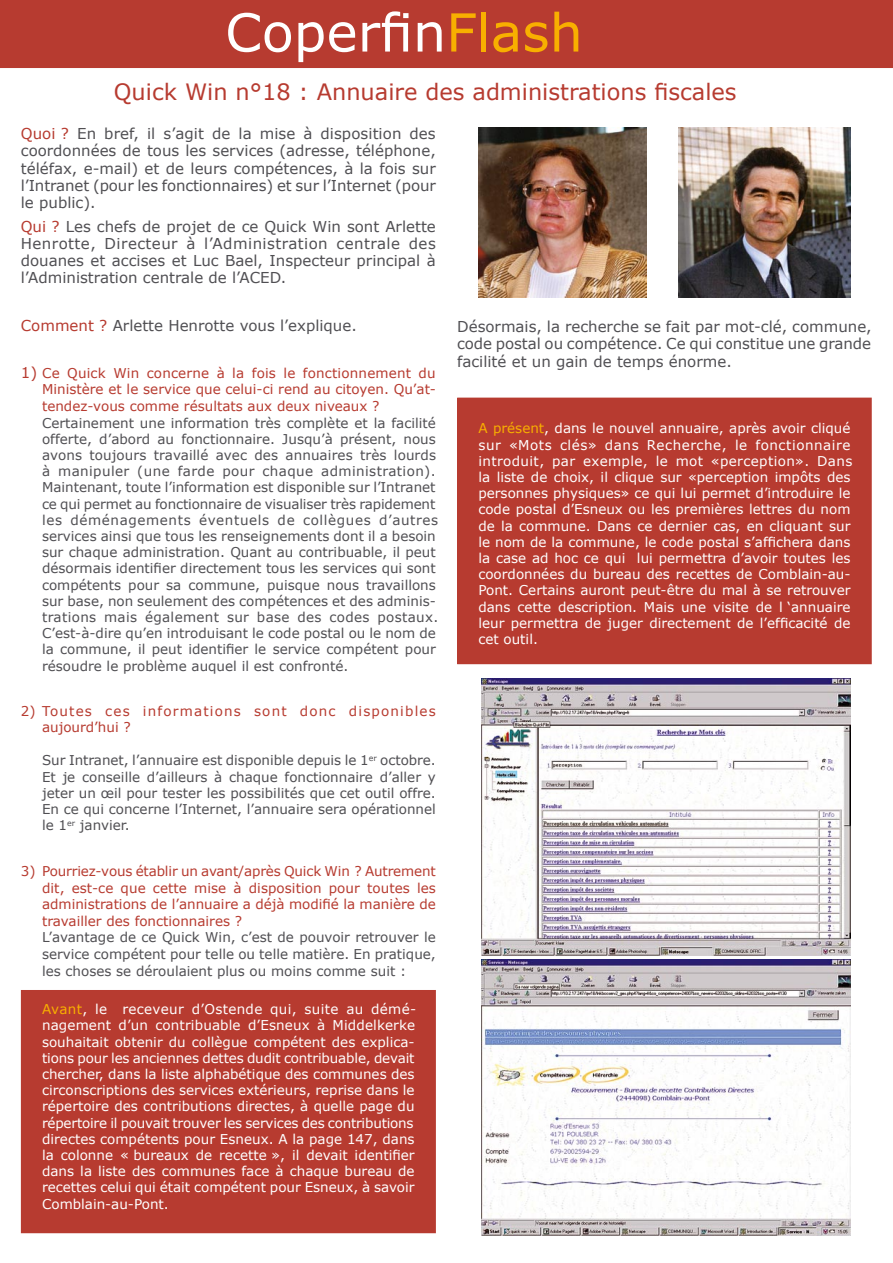
<style>
.page{position:relative;width:893px;height:1263px;background:#fff}
.page>*{position:absolute;margin:0;border:0;box-sizing:border-box;transform-origin:0 0}
.t1{font:52.5px "Verdana";color:#fff}
.t2{font:22.5px "Verdana";color:#b73b30}
.t3{font:15px/17.2px "Verdana";color:#504f53;text-align:justify}
.t4{font:13.5px/16.2px "Verdana";color:#fff}
.t5{font:13.5px/16.2px "Verdana";color:#504f53}
.t6{font:13.5px/16.5px "Verdana";color:#b73b30;text-align:justify}
.t7{font:13.5px/16.2px "Verdana";letter-spacing:.09em;color:#b73b30}
.s1{color:#f8af00}
.s2{color:#b73b30}
.s3{font-size:15px}
</style>
<div class="page">
<div style="left:458px;top:398px;width:413px;height:265px;background:#b73b30"></div>
<div style="left:457px;top:398px;width:415px;height:266px;border:2px solid #b73b30"></div>
<div style="left:22px;top:991px;width:413px;height:241px;background:#b73b30"></div>
<div style="left:21px;top:990px;width:415px;height:243px;border:2px solid #b73b30"></div>
<div style="left:0;top:0;width:893px;height:68px;background:#b73b30"></div>
<img style="left:482px;top:679px;width:368px;height:276px">
<img style="left:482px;top:959px;width:368px;height:277px">
<img style="left:678px;top:128px;width:172px;height:170px">
<img style="left:478px;top:128px;width:169px;height:170px">
<p class="t1" style="left:225px;top:-1px;width:359px">Coperfin<span class="s1">Flash</span></p>
<p class="t2" style="left:114px;top:78px;width:624px">Quick Win n°18 : Annuaire des administrations fiscales</p>
<p class="t3" style="left:21px;top:124px;width:417px"><span class="s2">Quoi ?</span> En bref, il s’agit de la mise à disposition des coordonnées de tous les services (adresse, téléphone, téléfax, e-mail) et de leurs compétences, à la fois sur l’Intranet (pour les fonctionnaires) et sur l’Internet (pour le public).</p>
<p class="t3" style="left:21px;top:217px;width:416px"><span class="s2">Qui ?</span> Les chefs de projet de ce Quick Win sont Arlette Henrotte, Directeur à l’Administration centrale des douanes et accises et Luc Bael, Inspecteur principal à l’Administration centrale de l’ACED.</p>
<p class="t3" style="left:21px;top:316px;width:338px"><span class="s2">Comment ?</span> Arlette Henrotte vous l’explique.</p>
<p class="t6" style="left:42px;top:364px;width:395px;text-indent:-21px"><span class="s3">1)</span> Ce Quick Win concerne à la fois le fonctionnement du Ministère et le service que celui-ci rend au citoyen. Qu’at&shy;tendez-vous comme résultats aux deux niveaux ?</p>
<p class="t5" style="left:42px;top:414px;width:398px">Certainement une information très complète et la facilité offerte, d’abord au fonctionnaire. Jusqu’à présent, nous avons toujours travaillé avec des annuaires très lourds à manipuler (une farde pour chaque administration).<br>Maintenant, toute l’information est disponible sur l’Intranet ce qui permet au fonctionnaire de visualiser très rapidement les déménagements éventuels de collègues d’autres services ainsi que tous les renseignements dont il a besoin sur chaque administration. Quant au contribuable, il peut désormais identifier directement tous les services qui sont compétents pour sa commune, puisque nous travaillons sur base, non seulement des compétences et des adminis&shy;trations mais également sur base des codes postaux.<br>C’est-à-dire qu’en introduisant le code postal ou le nom de la commune, il peut identifier le service compétent pour résoudre le problème auquel il est confronté.</p>
<p class="t7" style="left:42px;top:702px;width:395px;text-indent:-21px">2) Toutes ces informations sont donc disponibles aujourd’hui ?</p>
<p class="t5" style="left:42px;top:752px;width:395px;text-align:justify">Sur Intranet, l’annuaire est disponible depuis le 1<sup>er</sup> octobre.<br>Et je conseille d’ailleurs à chaque fonctionnaire d’aller y jeter un œil pour tester les possibilités que cet outil offre.<br>En ce qui concerne l’Internet, l’annuaire sera opérationnel le 1<sup>er</sup> janvier.</p>
<p class="t6" style="left:42px;top:863px;width:395px;text-indent:-21px">3) Pourriez-vous établir un avant/après Quick Win ? Autrement dit, est-ce que cette mise à disposition pour toutes les administrations de l’annuaire a déjà modifié la manière de travailler des fonctionnaires ?</p>
<p class="t5" style="left:42px;top:929px;width:395px">L’avantage de ce Quick Win, c’est de pouvoir retrouver le service compétent pour telle ou telle matière. En pratique,</p>
<p class="t5" style="left:42px;top:963px;width:366px">les choses se déroulaient plus ou moins comme suit :</p>
<p class="t4" style="left:42px;top:1001px;width:376px"><span class="s1">Avant</span>, le receveur d’Ostende qui, suite au démé&shy;nagement d’un contribuable d’Esneux à Middelkerke souhaitait obtenir du collègue compétent des explica&shy;tions pour les anciennes dettes dudit contribuable, devait chercher, dans la liste alphabétique des communes des circonscriptions des services extérieurs, reprise dans le répertoire des contributions directes, à quelle page du répertoire il pouvait trouver les services des contributions directes compétents pour Esneux. A la page 147, dans la colonne « bureaux de recette », il devait identifier dans la liste des communes face à chaque bureau de recettes celui qui était compétent pour Esneux, à savoir Comblain-au-Pont.</p>
<p class="t3" style="left:457px;top:317px;width:416px;line-height:17.7px">Désormais, la recherche se fait par mot-clé, commune, code postal ou compétence. Ce qui constitue une grande facilité et un gain de temps énorme.</p>
<p class="t4" style="left:478px;top:420px;width:375px"><span class="s1">A présent</span>, dans le nouvel annuaire, après avoir cliqué sur «Mots clés» dans Recherche, le fonctionnaire introduit, par exemple, le mot «perception». Dans la liste de choix, il clique sur «perception impôts des personnes physiques» ce qui lui permet d’introduire le code postal d’Esneux ou les premières lettres du nom de la commune. Dans ce dernier cas, en cliquant sur le nom de la commune, le code postal s’affichera dans la case ad hoc ce qui lui permettra d’avoir toutes les coordonnées du bureau des recettes de Comblain-au-Pont. Certains auront peut-être du mal à se retrouver dans cette description. Mais une visite de l ‘annuaire leur permettra de juger directement de l’efficacité de cet outil.</p>
</div>
